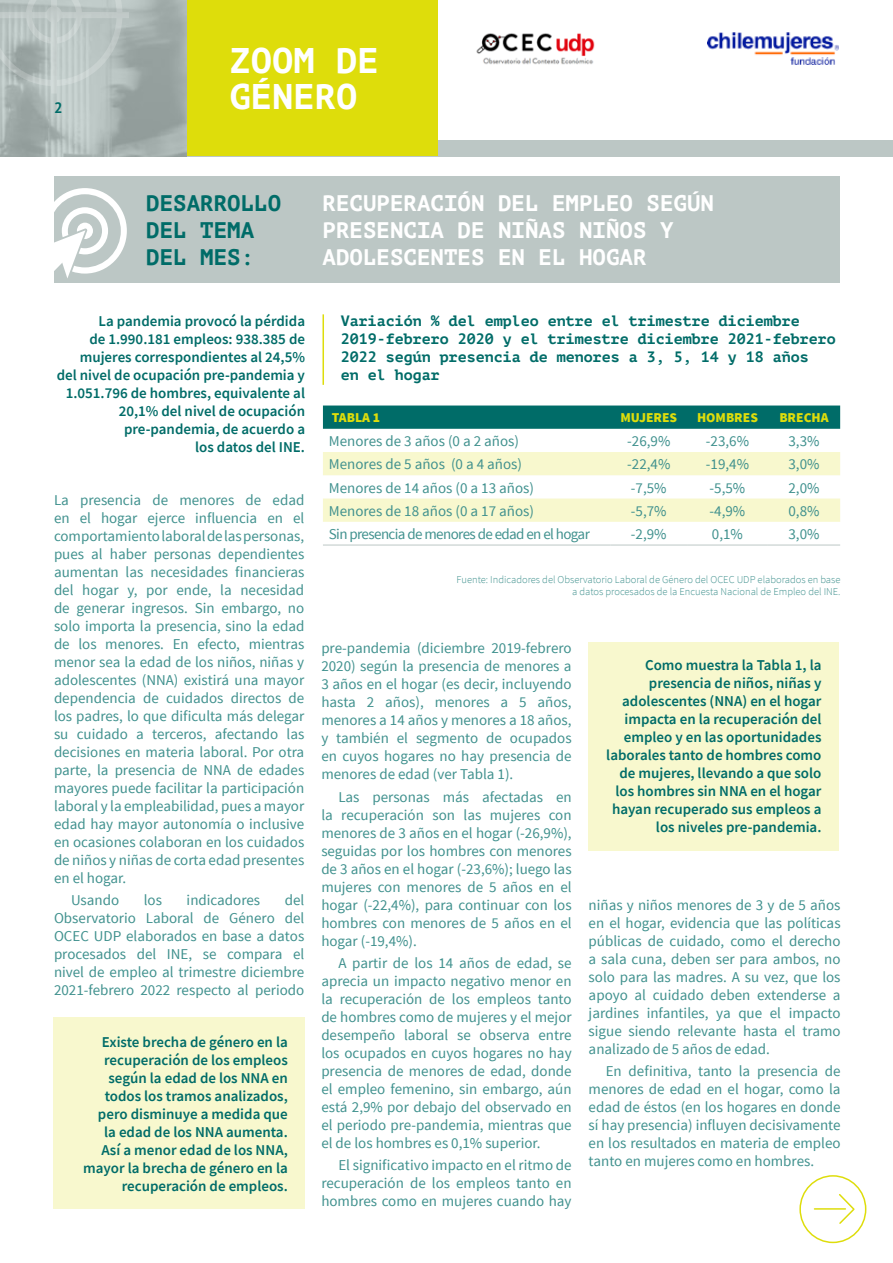
<style>
.page{position:relative;width:893px;height:1263px;background:#fff}
.page>*{position:absolute;margin:0;border:0;box-sizing:border-box;transform-origin:0 0}
.t1{font:700 35.55px "PT Mono";color:#fff}
.t2{font:700 22.5px/27px "PT Mono";color:#fff}
.t3{font:700 22.5px/27px "PT Mono";color:#006c68}
.t4{font:15px/18px "Source Sans Pro";color:#40918e;text-align:justify}
.t5{font:600 15px/18px "Source Sans Pro";color:#006c68;text-align:right}
.t6{font:700 15px/18px "PT Mono";color:#006c68}
.t7{font:15px "Source Sans Pro";letter-spacing:-.04em;color:#40918e}
.t8{font:700 15px "PT Sans";color:#006c68}
.t9{font:900 13.5px "Source Sans Pro";color:#dedd0b}
.t10{font:300 10.5px/12.6px "Source Sans Pro";color:#40918e;text-align:right}
</style>
<div class="page">
<div style="left:188px;top:140px;width:705px;height:17px;background:#bcc7c5"></div>
<svg style="left:0;top:0;width:188px;height:157px;background:#a4afac"></svg>
<div style="left:188px;top:0;width:250px;height:156px;background:#dedd0b"></div>
<img style="left:476px;top:33px;width:119px;height:32px">
<img style="left:707px;top:32px;width:132px;height:33px">
<svg style="left:0;top:0;width:129px;height:94px;background:#b9c3c1"></svg>
<svg style="left:323px;top:405px;width:517px;height:24px;background:#07706c"></svg>
<svg style="left:323px;top:452px;width:517px;height:70px"></svg>
<hr style="left:323px;top:545px;width:287px;height:1px;background:#bcc7c5">
<hr style="left:610px;top:545px;width:77px;height:1px;background:#bcc7c5">
<hr style="left:687px;top:545px;width:81px;height:1px;background:#bcc7c5">
<hr style="left:768px;top:545px;width:72px;height:1px;background:#bcc7c5">
<div style="left:589px;top:642px;width:250px;height:209px;background:#f8f8ce"></div>
<div style="left:53px;top:1017px;width:252px;height:192px;background:#f8f8ce"></div>
<div style="left:799px;top:1175px;width:67px;height:68px;border:2px solid #dedd0b;border-radius:50%"></div>
<hr style="left:814px;top:1208px;width:31px;height:2px;background:#dedd0b">
<svg style="left:837px;top:1194px;width:18px;height:30px"></svg>
<hr style="left:322px;top:314px;width:2px;height:71px;background:#dedd0b">
<div style="left:54px;top:176px;width:786px;height:107px;background:#bcc7c5"></div>
<svg style="left:54px;top:188px;width:73px;height:90px"></svg>
<p class="t8" style="left:54px;top:97px;width:10px">2</p>
<h1 class="t1" style="left:229px;top:40px;width:151px">ZOOM DE</h1>
<h1 class="t1" style="left:229px;top:76px;width:130px">GÉNERO</h1>
<h2 class="t3" style="left:146px;top:189px;width:136px">DESARROLLO<br>DEL TEMA<br>DEL MES:</h2>
<h2 class="t2" style="left:322px;top:189px;width:393px">RECUPERACIÓN DEL EMPLEO SEGÚN<br>PRESENCIA DE NIÑAS NIÑOS Y<br>ADOLESCENTES EN EL HOGAR</h2>
<p class="t5" style="left:57px;top:311px;width:250px">La pandemia provocó la pérdida<br>de 1.990.181 empleos: 938.385 de mujeres correspondientes al 24,5% del nivel de ocupación pre-pandemia y<br>1.051.796 de hombres, equivalente al<br>20,1% del nivel de ocupación pre-pandemia, de acuerdo a<br>los datos del INE.</p>
<p class="t4" style="left:54px;top:491px;width:252px">La presencia de menores de edad en el hogar ejerce influencia en el comportamiento laboral de las personas, pues al haber personas dependientes aumentan las necesidades financieras del hogar y, por ende, la necesidad de generar ingresos. Sin embargo, no solo importa la presencia, sino la edad de los menores. En efecto, mientras menor sea la edad de los niños, niñas y adolescentes (NNA) existirá una mayor dependencia de cuidados directos de los padres, lo que dificulta más delegar su cuidado a terceros, afectando las decisiones en materia laboral. Por otra parte, la presencia de NNA de edades mayores puede facilitar la participación laboral y la empleabilidad, pues a mayor edad hay mayor autonomía o inclusive en ocasiones colaboran en los cuidados de niños y niñas de corta edad presentes en el hogar.</p>
<p class="t4" style="left:71px;top:891px;width:50px">Usando</p>
<p class="t4" style="left:144px;top:891px;width:20px">los</p>
<p class="t4" style="left:187px;top:891px;width:75px">indicadores</p>
<p class="t4" style="left:54px;top:891px;width:252px;text-indent:231px">del Observatorio Laboral de Género del OCEC UDP elaborados en base a datos procesados del INE, se compara el nivel de empleo al trimestre diciembre 2021-febrero 2022 respecto al periodo</p>
<p class="t5" style="left:83px;top:1033px;width:206px">Existe brecha de género en la recuperación de los empleos según la edad de los NNA en todos los tramos analizados, pero disminuye a medida que la edad de los NNA aumenta.<br>Así a menor edad de los NNA, mayor la brecha de género en la recuperación de empleos.</p>
<p class="t6" style="left:341px;top:312px;width:497px">Variación % del empleo entre el trimestre diciembre 2019-febrero 2020 y el trimestre diciembre 2021-febrero 2022 según presencia de menores a 3, 5, 14 y 18 años<br>en el hogar</p>
<p class="t9" style="left:332px;top:408px;width:50px">TABLA 1</p>
<p class="t9" style="left:620px;top:408px;width:58px">MUJERES</p>
<p class="t9" style="left:697px;top:408px;width:62px">HOMBRES</p>
<p class="t9" style="left:779px;top:408px;width:51px">BRECHA</p>
<p class="t4" style="left:329px;top:432px;width:192px">Menores de 3 años (0 a 2 años)</p>
<p class="t4" style="left:627px;top:432px;width:45px">-26,9%</p>
<p class="t4" style="left:706px;top:432px;width:45px">-23,6%</p>
<p class="t4" style="left:788px;top:432px;width:33px">3,3%</p>
<p class="t4" style="left:329px;top:456px;width:195px">Menores de 5 años (0 a 4 años)</p>
<p class="t4" style="left:627px;top:456px;width:45px">-22,4%</p>
<p class="t4" style="left:706px;top:456px;width:45px">-19,4%</p>
<p class="t4" style="left:788px;top:456px;width:33px">3,0%</p>
<p class="t4" style="left:329px;top:479px;width:207px">Menores de 14 años (0 a 13 años)</p>
<p class="t4" style="left:631px;top:479px;width:37px">-7,5%</p>
<p class="t4" style="left:710px;top:479px;width:37px">-5,5%</p>
<p class="t4" style="left:788px;top:479px;width:33px">2,0%</p>
<p class="t4" style="left:329px;top:502px;width:207px">Menores de 18 años (0 a 17 años)</p>
<p class="t4" style="left:631px;top:502px;width:37px">-5,7%</p>
<p class="t4" style="left:710px;top:502px;width:37px">-4,9%</p>
<p class="t4" style="left:788px;top:502px;width:33px">0,8%</p>
<p class="t7" style="left:329px;top:525px;width:262px">Sin presencia de menores de edad en el hogar</p>
<p class="t4" style="left:631px;top:525px;width:37px">-2,9%</p>
<p class="t4" style="left:712px;top:525px;width:33px">0,1%</p>
<p class="t4" style="left:788px;top:525px;width:33px">3,0%</p>
<p class="t10" style="left:457px;top:573px;width:385px">Fuente: Indicadores del Observatorio Laboral de Género del OCEC UDP elaborados en base a datos procesados de la Encuesta Nacional de Empleo del INE.</p>
<p class="t4" style="left:321px;top:640px;width:252px">pre-pandemia (diciembre 2019-febrero 2020) según la presencia de menores a 3 años en el hogar (es decir, incluyendo hasta 2 años), menores a 5 años, menores a 14 años y menores a 18 años, y también el segmento de ocupados en cuyos hogares no hay presencia de menores de edad (ver Tabla 1).</p>
<p class="t4" style="left:321px;top:788px;width:252px;text-indent:17px">Las personas más afectadas en la recuperación son las mujeres con menores de 3 años en el hogar (-26,9%), seguidas por los hombres con menores de 3 años en el hogar (-23,6%); luego las mujeres con menores de 5 años en el hogar (-22,4%), para continuar con los hombres con menores de 5 años en el hogar (-19,4%).</p>
<p class="t4" style="left:321px;top:954px;width:252px;text-indent:17px">A partir de los 14 años de edad, se aprecia un impacto negativo menor en la recuperación de los empleos tanto de hombres como de mujeres y el mejor desempeño laboral se observa entre los ocupados en cuyos hogares no hay presencia de menores de edad, donde el empleo femenino, sin embargo, aún está 2,9% por debajo del observado en el periodo pre-pandemia, mientras que el de los hombres es 0,1% superior.</p>
<p class="t4" style="left:321px;top:1156px;width:252px;text-indent:17px">El significativo impacto en el ritmo de recuperación de los empleos tanto en hombres como en mujeres cuando hay</p>
<p class="t5" style="left:606px;top:656px;width:217px">Como muestra la Tabla 1, la presencia de niños, niñas y adolescentes (NNA) en el hogar impacta en la recuperación del empleo y en las oportunidades laborales tanto de hombres como de mujeres, llevando a que solo los hombres sin NNA en el hogar hayan recuperado sus empleos a los niveles pre-pandemia.</p>
<p class="t4" style="left:589px;top:896px;width:253px">niñas y niños menores de 3 y de 5 años en el hogar, evidencia que las políticas públicas de cuidado, como el derecho a sala cuna, deben ser para ambos, no solo para las madres. A su vez, que los apoyo al cuidado deben extenderse a jardines infantiles, ya que el impacto sigue siendo relevante hasta el tramo analizado de 5 años de edad.</p>
<p class="t4" style="left:589px;top:1062px;width:253px;text-indent:17px">En definitiva, tanto la presencia de menores de edad en el hogar, como la edad de éstos (en los hogares en donde sí hay presencia) influyen decisivamente en los resultados en materia de empleo tanto en mujeres como en hombres.</p>
</div>
